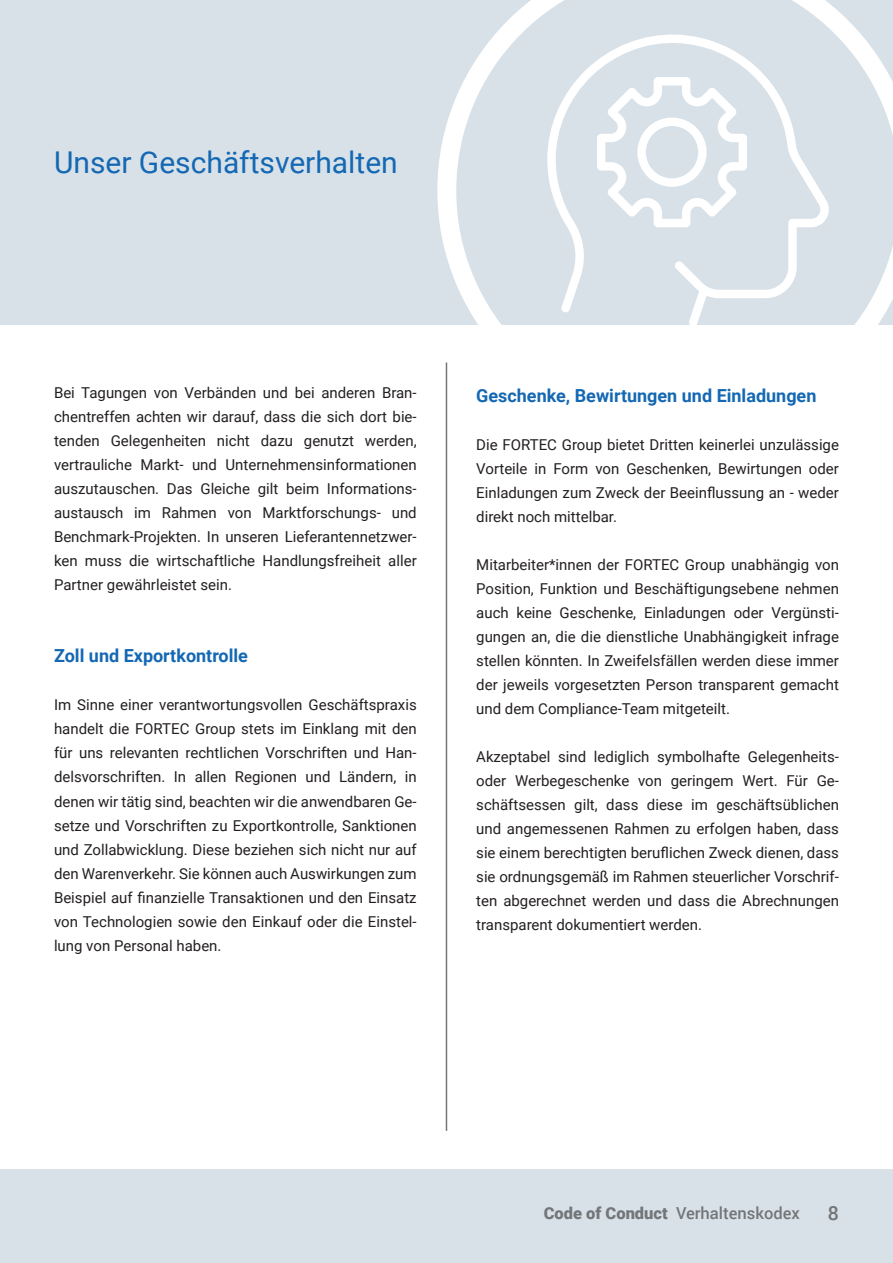
<style>
.page{position:relative;width:893px;height:1263px;background:#d8e1e8}
.page>*{position:absolute;margin:0;border:0;box-sizing:border-box;transform-origin:0 0}
.t1{font:30px "Roboto";color:#1468b3}
.t2{font:500 19.5px "Roboto";color:#727678}
.t3{font:700 18px "Roboto";color:#1468b3}
.t4{font:500 16.5px "Roboto";color:#727678}
.t5{font:15px/24px "Roboto";color:#231f20;text-align:justify}
.s1{font-weight:900}
</style>
<div class="page">
<div style="left:0;top:325px;width:893px;height:843px;background:#fff"></div>
<hr style="left:446px;top:362px;width:1px;height:769px;background:#727678">
<svg style="left:437px;top:0;width:456px;height:431px"></svg>
<p class="t1" style="left:54px;top:141px;width:345px">Unser Geschäftsverhalten</p>
<p class="t5" style="left:54px;top:381px;width:364px">Bei Tagungen von Verbänden und bei anderen Bran&shy;chentreffen achten wir darauf, dass die sich dort bie&shy;tenden Gelegenheiten nicht dazu genutzt werden, vertrauliche Markt- und Unternehmensinformationen auszutauschen. Das Gleiche gilt beim Informations&shy;austausch im Rahmen von Marktforschungs- und Benchmark-Projekten. In unseren Lieferantennetzwer&shy;ken muss die wirtschaftliche Handlungsfreiheit aller Partner gewährleistet sein.</p>
<p class="t3" style="left:54px;top:643px;width:196px">Zoll und Exportkontrolle</p>
<p class="t5" style="left:54px;top:693px;width:364px">Im Sinne einer verantwortungsvollen Geschäftspraxis handelt die FORTEC Group stets im Einklang mit den für uns relevanten rechtlichen Vorschriften und Han&shy;delsvorschriften. In allen Regionen und Ländern, in denen wir tätig sind, beachten wir die anwendbaren Ge&shy;setze und Vorschriften zu Exportkontrolle, Sanktionen und Zollabwicklung. Diese beziehen sich nicht nur auf den Warenverkehr. Sie können auch Auswirkungen zum Beispiel auf finanzielle Transaktionen und den Einsatz von Technologien sowie den Einkauf oder die Einstel&shy;lung von Personal haben.</p>
<p class="t3" style="left:476px;top:383px;width:342px">Geschenke, Bewirtungen und Einladungen</p>
<p class="t5" style="left:476px;top:432px;width:364px">Die FORTEC Group bietet Dritten keinerlei unzulässige Vorteile in Form von Geschenken, Bewirtungen oder Einladungen zum Zweck der Beeinflussung an - weder direkt noch mittelbar.</p>
<p class="t5" style="left:476px;top:552px;width:364px">Mitarbeiter*innen der FORTEC Group unabhängig von Position, Funktion und Beschäftigungsebene nehmen auch keine Geschenke, Einladungen oder Vergünsti&shy;gungen an, die die dienstliche Unabhängigkeit infrage stellen könnten. In Zweifelsfällen werden diese immer der jeweils vorgesetzten Person transparent gemacht und dem Compliance-Team mitgeteilt.</p>
<p class="t5" style="left:476px;top:744px;width:364px">Akzeptabel sind lediglich symbolhafte Gelegenheits&shy;oder Werbegeschenke von geringem Wert. Für Ge&shy;schäftsessen gilt, dass diese im geschäftsüblichen und angemessenen Rahmen zu erfolgen haben, dass sie einem berechtigten beruflichen Zweck dienen, dass sie ordnungsgemäß im Rahmen steuerlicher Vorschrif&shy;ten abgerechnet werden und dass die Abrechnungen transparent dokumentiert werden.</p>
<p class="t4" style="left:544px;top:1202px;width:258px"><span class="s1">Code of Conduct</span> Verhaltenskodex</p>
<h2 class="t2" style="left:828px;top:1199px;width:13px">8</h2>
</div>
